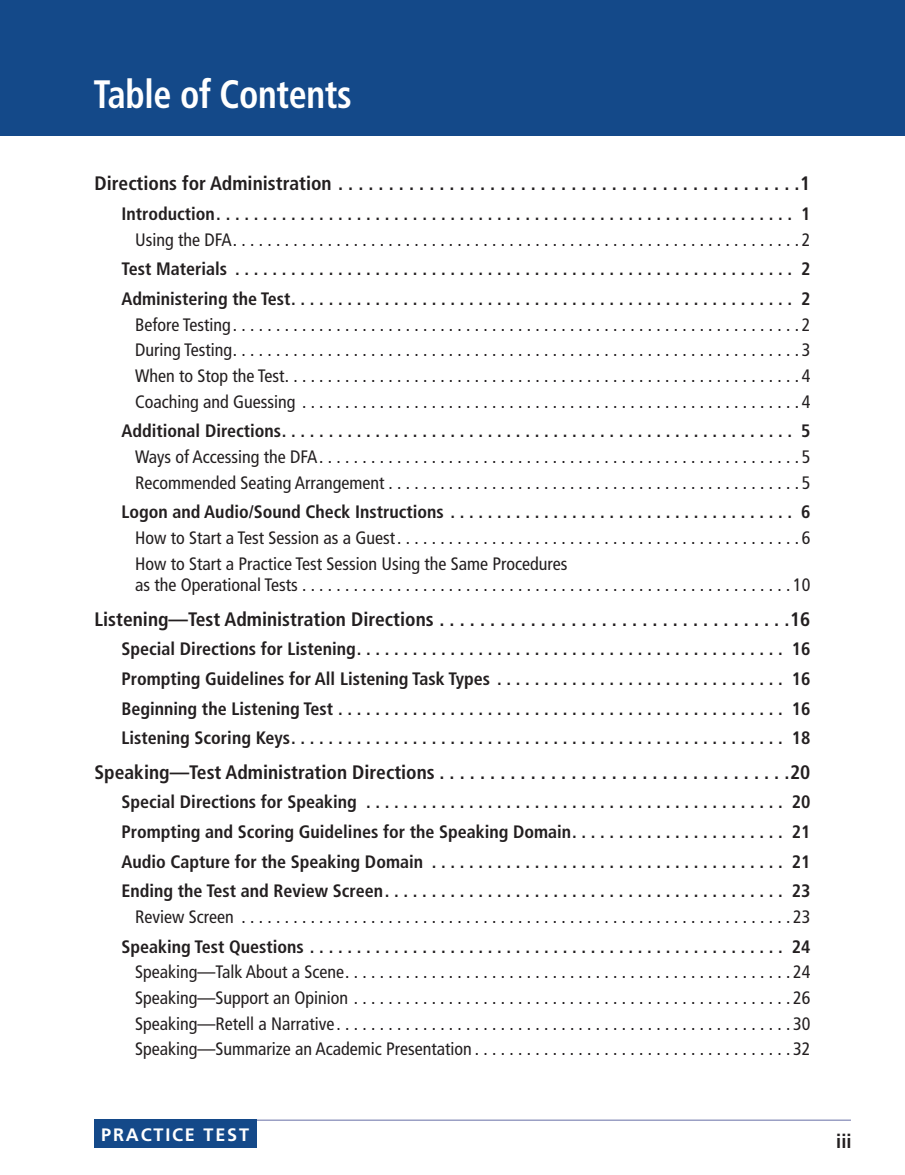
<style>
.page{position:relative;width:905px;height:1175px;background:#fff}
.page>*{position:absolute;margin:0;border:0;box-sizing:border-box;transform-origin:0 0}
.t1{font:700 condensed 39.6px "Frutiger LT Std";letter-spacing:-.01em;color:#fff;scale:.91 1}
.t2{font:700 condensed 19.5px "Frutiger";color:#231f20}
.t3{font:700 condensed 19.5px "Frutiger LT Std";color:#231f20}
.t4{font:700 condensed 18px "Frutiger";color:#231f20}
.t5{font:condensed 18px/21.6px "Frutiger";color:#231f20}
.t6{font:condensed 18px "Frutiger LT Std";color:#231f20}
.t7{font:700 18px "Frutiger LT Std";letter-spacing:.1em;color:#fff}
.s1{font-family:"Frutiger"}
</style>
<div class="page">
<div style="left:0;top:0;width:904px;height:135px;background:#144989"></div>
<hr style="left:94px;top:1119px;width:756px;height:1px;background:#9a9fc3">
<div style="left:94px;top:1119px;width:162px;height:29px;background:#144989"></div>
<h2 class="t1" style="left:93px;top:71px;width:285px">Table of Contents</h2>
<p class="t2" style="left:94px;top:172px;width:717px">Directions for Administration . . . . . . . . . . . . . . . . . . . . . . . . . . . . . . . . . . . . . . . . . . . . . .1</p>
<p class="t4" style="left:122px;top:203px;width:690px">Introduction . . . . . . . . . . . . . . . . . . . . . . . . . . . . . . . . . . . . . . . . . . . . . . . . . . . . . . . . . . . . . . 1</p>
<p class="t5" style="left:135px;top:229px;width:676px">Using the DFA . . . . . . . . . . . . . . . . . . . . . . . . . . . . . . . . . . . . . . . . . . . . . . . . . . . . . . . . . . . . . . . . . . 2</p>
<p class="t4" style="left:122px;top:258px;width:690px">Test Materials . . . . . . . . . . . . . . . . . . . . . . . . . . . . . . . . . . . . . . . . . . . . . . . . . . . . . . . . . . . . 2</p>
<p class="t4" style="left:122px;top:288px;width:690px">Administering the Test . . . . . . . . . . . . . . . . . . . . . . . . . . . . . . . . . . . . . . . . . . . . . . . . . . . . . . 2</p>
<p class="t5" style="left:135px;top:314px;width:676px">Before Testing . . . . . . . . . . . . . . . . . . . . . . . . . . . . . . . . . . . . . . . . . . . . . . . . . . . . . . . . . . . . . . . . . . 2</p>
<p class="t5" style="left:135px;top:339px;width:676px">During Testing . . . . . . . . . . . . . . . . . . . . . . . . . . . . . . . . . . . . . . . . . . . . . . . . . . . . . . . . . . . . . . . . . . 3</p>
<p class="t5" style="left:135px;top:365px;width:676px">When to Stop the Test . . . . . . . . . . . . . . . . . . . . . . . . . . . . . . . . . . . . . . . . . . . . . . . . . . . . . . . . . . . . 4</p>
<p class="t5" style="left:135px;top:391px;width:676px">Coaching and Guessing . . . . . . . . . . . . . . . . . . . . . . . . . . . . . . . . . . . . . . . . . . . . . . . . . . . . . . . . . . 4</p>
<p class="t4" style="left:122px;top:420px;width:690px">Additional Directions . . . . . . . . . . . . . . . . . . . . . . . . . . . . . . . . . . . . . . . . . . . . . . . . . . . . . . . 5</p>
<p class="t6" style="left:135px;top:446px;width:676px">Ways of Accessing the DFA . . . . . . . . . . . . . . . . . . . . . . . . . . . . . . . . . . . . . . . . . . . . . . . . . . . . . . . . 5</p>
<p class="t6" style="left:135px;top:472px;width:676px">Recommended Seating Arrangement . . . . . . . . . . . . . . . . . . . . . . . . . . . . . . . . . . . . . . . . . . . . . . . . 5</p>
<p class="t4" style="left:122px;top:501px;width:690px">Logon and Audio/Sound Check Instructions . . . . . . . . . . . . . . . . . . . . . . . . . . . . . . . . . . . . . 6</p>
<p class="t5" style="left:135px;top:527px;width:676px">How to Start a Test Session as a Guest . . . . . . . . . . . . . . . . . . . . . . . . . . . . . . . . . . . . . . . . . . . . . . . 6</p>
<p class="t5" style="left:135px;top:553px;width:676px">How to Start a Practice Test Session Using the Same Procedures<br>as the Operational Tests . . . . . . . . . . . . . . . . . . . . . . . . . . . . . . . . . . . . . . . . . . . . . . . . . . . . . . . . . 10</p>
<p class="t2" style="left:94px;top:607px;width:717px">Listening—Test Administration Directions . . . . . . . . . . . . . . . . . . . . . . . . . . . . . . . . . . .16</p>
<p class="t4" style="left:122px;top:638px;width:690px">Special Directions for Listening . . . . . . . . . . . . . . . . . . . . . . . . . . . . . . . . . . . . . . . . . . . . . . 16</p>
<p class="t4" style="left:122px;top:668px;width:690px">Prompting Guidelines for All Listening Task Types . . . . . . . . . . . . . . . . . . . . . . . . . . . . . . . 16</p>
<p class="t4" style="left:121px;top:697px;width:690px">Beginning the Listening Test . . . . . . . . . . . . . . . . . . . . . . . . . . . . . . . . . . . . . . . . . . . . . . . . 16</p>
<p class="t4" style="left:121px;top:727px;width:690px">Listening Scoring Keys . . . . . . . . . . . . . . . . . . . . . . . . . . . . . . . . . . . . . . . . . . . . . . . . . . . . . 18</p>
<p class="t3" style="left:94px;top:760px;width:717px">Speaking<span class="s1">—Test Administration Directions</span> . . . . . . . . . . . . . . . . . . . . . . . . . . . . . . . . . . .20</p>
<p class="t4" style="left:122px;top:791px;width:690px">Special Directions for Speaking . . . . . . . . . . . . . . . . . . . . . . . . . . . . . . . . . . . . . . . . . . . . . 20</p>
<p class="t4" style="left:122px;top:821px;width:690px">Prompting and Scoring Guidelines for the Speaking Domain . . . . . . . . . . . . . . . . . . . . . . . 21</p>
<p class="t4" style="left:122px;top:850px;width:690px">Audio Capture for the Speaking Domain . . . . . . . . . . . . . . . . . . . . . . . . . . . . . . . . . . . . . . 21</p>
<p class="t4" style="left:122px;top:880px;width:690px">Ending the Test and Review Screen . . . . . . . . . . . . . . . . . . . . . . . . . . . . . . . . . . . . . . . . . . . 23</p>
<p class="t5" style="left:135px;top:906px;width:676px">Review Screen . . . . . . . . . . . . . . . . . . . . . . . . . . . . . . . . . . . . . . . . . . . . . . . . . . . . . . . . . . . . . . . . 23</p>
<p class="t4" style="left:121px;top:936px;width:690px">Speaking Test Questions . . . . . . . . . . . . . . . . . . . . . . . . . . . . . . . . . . . . . . . . . . . . . . . . . . . 24</p>
<p class="t5" style="left:135px;top:961px;width:676px">Speaking—Talk About a Scene . . . . . . . . . . . . . . . . . . . . . . . . . . . . . . . . . . . . . . . . . . . . . . . . . . . . 24</p>
<p class="t5" style="left:135px;top:987px;width:677px">Speaking—Support an Opinion . . . . . . . . . . . . . . . . . . . . . . . . . . . . . . . . . . . . . . . . . . . . . . . . . . . 26</p>
<p class="t5" style="left:135px;top:1012px;width:677px">Speaking—Retell a Narrative . . . . . . . . . . . . . . . . . . . . . . . . . . . . . . . . . . . . . . . . . . . . . . . . . . . . . 30</p>
<p class="t5" style="left:135px;top:1038px;width:677px">Speaking—Summarize an Academic Presentation . . . . . . . . . . . . . . . . . . . . . . . . . . . . . . . . . . . . . 32</p>
<p class="t7" style="left:101px;top:1123px;width:149px">PRACTICE TEST</p>
<p class="t3" style="left:836px;top:1129px;width:17px">iii</p>
</div>
